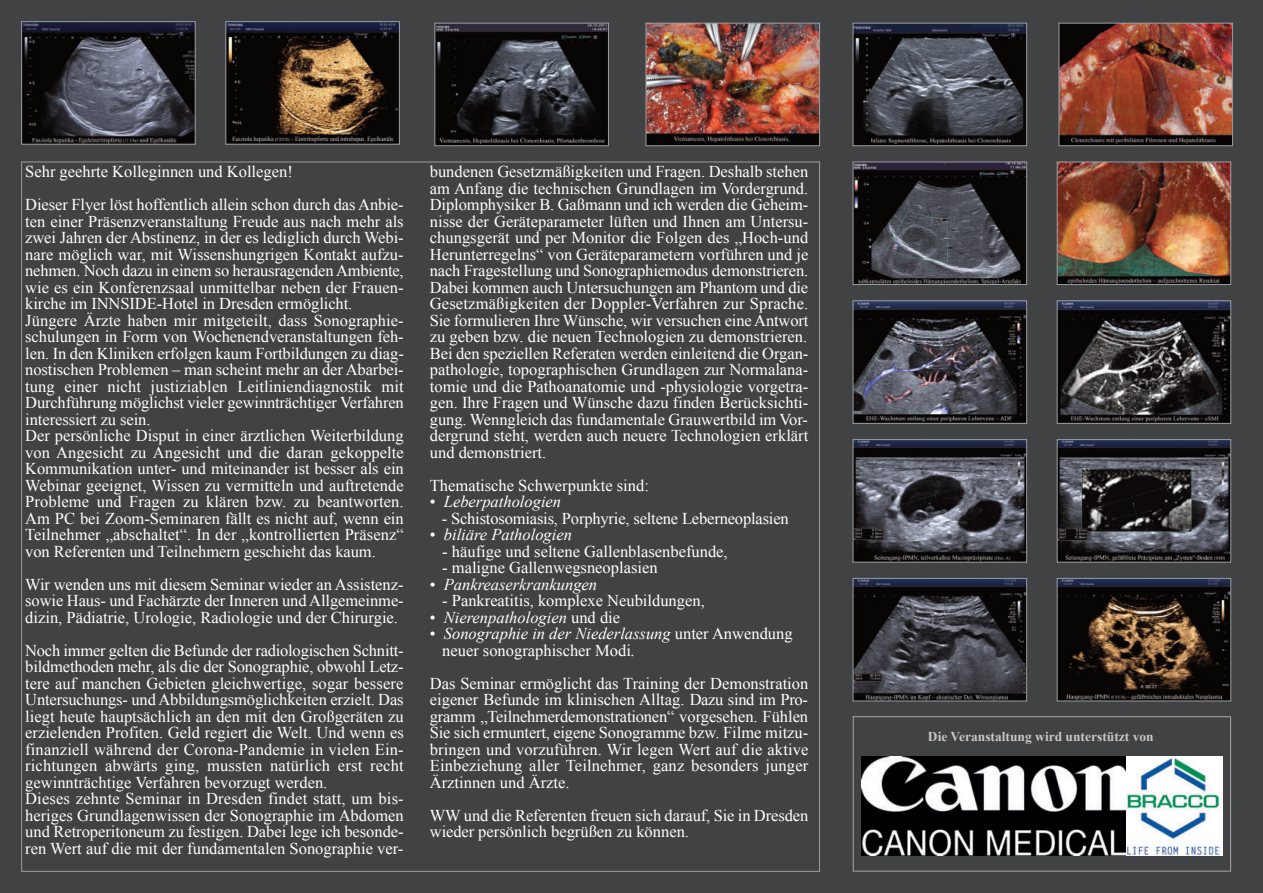
<style>
.page{position:relative;width:1263px;height:893px;background:#414243}
.page>*{position:absolute;margin:0;border:0;box-sizing:border-box;transform-origin:0 0}
.t1{font:16.5px/16.5px "Times New Roman";color:#fff}
.t2{font:italic 16.5px "Times New Roman";color:#fff}
.t3{font:700 13.5px "Times New Roman";color:#cac7c7}
.s1{font-style:normal}
.s2{font-style:italic}
</style>
<div class="page">
<img style="left:436px;top:25px;width:171px;height:119px">
<div style="left:434px;top:23px;width:175px;height:123px;border:1px solid #9d9da0"></div>
<img style="left:648px;top:25px;width:170px;height:119px">
<div style="left:646px;top:23px;width:174px;height:123px;border:1px solid #9d9da0"></div>
<img style="left:23px;top:23px;width:171px;height:120px">
<div style="left:21px;top:21px;width:175px;height:124px;border:1px solid #9d9da0"></div>
<img style="left:227px;top:23px;width:171px;height:120px">
<div style="left:225px;top:21px;width:175px;height:124px;border:1px solid #9d9da0"></div>
<img style="left:855px;top:25px;width:170px;height:119px">
<div style="left:853px;top:23px;width:174px;height:123px;border:1px solid #9d9da0"></div>
<img style="left:1060px;top:25px;width:171px;height:119px">
<div style="left:1058px;top:23px;width:175px;height:123px;border:1px solid #9d9da0"></div>
<img style="left:855px;top:164px;width:170px;height:119px">
<div style="left:853px;top:162px;width:174px;height:123px;border:1px solid #9d9da0"></div>
<img style="left:1059px;top:164px;width:170px;height:119px">
<div style="left:1057px;top:162px;width:174px;height:123px;border:1px solid #9d9da0"></div>
<img style="left:855px;top:302px;width:170px;height:120px">
<div style="left:853px;top:300px;width:174px;height:124px;border:1px solid #9d9da0"></div>
<img style="left:1059px;top:302px;width:170px;height:120px">
<div style="left:1057px;top:300px;width:174px;height:124px;border:1px solid #9d9da0"></div>
<img style="left:855px;top:441px;width:170px;height:119px">
<div style="left:853px;top:439px;width:174px;height:123px;border:1px solid #9d9da0"></div>
<img style="left:1059px;top:441px;width:170px;height:119px">
<div style="left:1057px;top:439px;width:174px;height:123px;border:1px solid #9d9da0"></div>
<img style="left:855px;top:580px;width:170px;height:119px">
<div style="left:853px;top:578px;width:174px;height:123px;border:1px solid #9d9da0"></div>
<img style="left:1059px;top:580px;width:170px;height:119px">
<div style="left:1057px;top:578px;width:174px;height:123px;border:1px solid #9d9da0"></div>
<div style="left:853px;top:716px;width:378px;height:156px;border:1px solid #9d9da0"></div>
<img style="left:1125px;top:756px;width:97px;height:99px">
<svg style="left:861px;top:756px;width:264px;height:99px;background:#555557"></svg>
<p class="t1" style="left:25px;top:157px;width:380px;line-height:33px">Sehr geehrte Kolleginnen und Kollegen!<br>Dieser Flyer löst hoffentlich allein schon durch das Anbie-</p>
<p class="t1" style="left:25px;top:215px;width:380px">ten einer Präsenzveranstaltung Freude aus nach mehr als zwei Jahren der Abstinenz, in der es lediglich durch Webi&shy;nare möglich war, mit Wissenshungrigen Kontakt aufzu&shy;nehmen. Noch dazu in einem so herausragenden Ambiente, wie es ein Konferenzsaal unmittelbar neben der Frauen - kirche im INNSIDE-Hotel in Dresden ermöglicht.<br>Jüngere Ärzte haben mir mitgeteilt, dass Sonographie - schulungen in Form von Wochenendveranstaltungen feh&shy;len. In den Kliniken erfol gen kaum Fortbildungen zu diag&shy;nostischen Problemen – man scheint mehr an der Abarbei&shy;tung einer nicht justiziablen Leit liniendiagnostik mit Durchführung möglichst vieler gewinnträchtiger Verfahren interessiert zu sein.<br>Der persönliche Disput in einer ärztlichen Weiterbildung von Angesicht zu Angesicht und die daran gekoppelte Kommunikation unter- und miteinander ist besser als ein Webinar geeignet, Wissen zu vermitteln und auftretende Probleme und Fragen zu klären bzw. zu beantworten.<br>Am PC bei Zoom-Seminaren fällt es nicht auf, wenn ein Teilnehmer „abschaltet“. In der „kontrollierten Präsenz“ von Referenten und Teilnehmern geschieht das kaum.</p>
<p class="t1" style="left:25px;top:578px;width:380px;text-align:justify">Wir wenden uns mit diesem Seminar wieder an Assistenz&shy;sowie Haus- und Fachärzte der Inneren und Allgemeinme&shy;dizin, Pädiatrie, Urologie, Radiologie und der Chirurgie.</p>
<p class="t1" style="left:25px;top:644px;width:380px">Noch immer gelten die Befunde der radiologischen Schnitt - bildmethoden mehr, als die der Sonographie, obwohl Letz&shy;tere auf manchen Gebieten gleich wertige, sogar bessere Untersuchungs- und Abbildungsmöglichkeiten erzielt. Das liegt heute hauptsächlich an den mit den Großgeräten zu erzielenden Profiten. Geld regiert die Welt. Und wenn es finanziell während der Corona-Pandemie in vielen Ein&shy;richtungen abwärts ging, mussten natürlich erst recht gewinnträchtige Verfahren bevorzugt werden.<br>Dieses zehnte Seminar in Dresden findet statt, um bis - heriges Grundlagenwissen der Sonographie im Abdomen und Retroperitoneum zu festigen. Dabei lege ich besonde&shy;ren Wert auf die mit der fundamentalen Sonographie ver-</p>
<p class="t1" style="left:430px;top:165px;width:380px;text-align:justify">bundenen Gesetzmäßigkeiten und Fragen. Deshalb stehen am Anfang die technischen Grundlagen im Vordergrund.<br>Diplomphysiker B. Gaßmann und ich werden die Geheim&shy;nisse der Geräteparameter lüften und Ihnen am Untersu&shy;chungsgerät und per Monitor die Folgen des „Hoch-und Herunterregelns“ von Geräteparametern vorführen und je nach Fragestellung und Sonographiemodus demonstrieren.<br>Dabei kommen auch Untersuchungen am Phantom und die Gesetzmäßigkeiten der Doppler-Verfahren zur Sprache.<br>Sie formulieren Ihre Wünsche, wir versuchen eine Antwort zu geben bzw. die neuen Technologien zu demonstrieren.<br>Bei den speziellen Referaten werden einleitend die Organ - pathologie, topographischen Grundlagen zur Normal ana - tomie und die Pathoanatomie und -physiologie vor ge tra&shy;gen. Ihre Fragen und Wünsche dazu finden Berücksichti&shy;gung. Wenngleich das fundamentale Grauwertbild im Vor&shy;dergrund steht, werden auch neuere Technologien erklärt und demonstriert.</p>
<p class="t1" style="left:430px;top:479px;width:221px">Thematische Schwerpunkte sind:</p>
<p class="t2" style="left:430px;top:496px;width:133px">ï Leberpathologien</p>
<p class="t1" style="left:442px;top:512px;width:349px">- Schistosomiasis, Porphyrie, seltene Leberneoplasien</p>
<p class="t2" style="left:430px;top:529px;width:144px">ï biliäre Pathologien</p>
<p class="t1" style="left:442px;top:545px;width:287px">- häufige und seltene Gallenblasenbefunde,</p>
<p class="t1" style="left:442px;top:561px;width:217px">- maligne Gallenwegsneoplasien</p>
<p class="t2" style="left:430px;top:578px;width:169px">ï Pankreaserkrankungen</p>
<p class="t1" style="left:442px;top:594px;width:264px">- Pankreatitis, komplexe Neubildungen,</p>
<p class="t2" style="left:430px;top:611px;width:192px">ï Nierenpathologien <span class="s1">und die</span></p>
<p class="t2" style="left:430px;top:628px;width:364px">ï Sonographie in der Niederlassung <span class="s1">unter Anwendung</span></p>
<p class="t1" style="left:442px;top:644px;width:194px">neuer sonographischer Modi<span class="s2">.</span></p>
<p class="t1" style="left:430px;top:677px;width:380px;text-align:justify">Das Seminar ermöglicht das Training der Demonstration eige ner Befunde im klinischen Alltag. Dazu sind im Pro&shy;gramm „Teilnehmer demonstrationen“ vorgesehen. Fühlen Sie sich ermuntert, eigene Sonogramme bzw. Filme mitzu&shy;bringen und vorzuführen. Wir legen Wert auf die aktive Einbeziehung aller Teilnehmer, ganz besonders junger Ärztinnen und Ärzte.</p>
<p class="t1" style="left:430px;top:809px;width:380px">WW und die Referenten freuen sich darauf, Sie in Dresden wieder persönlich begrüßen zu können.</p>
<p class="t3" style="left:928px;top:731px;width:227px">Die Veranstaltung wird unterstützt von</p>
</div>
